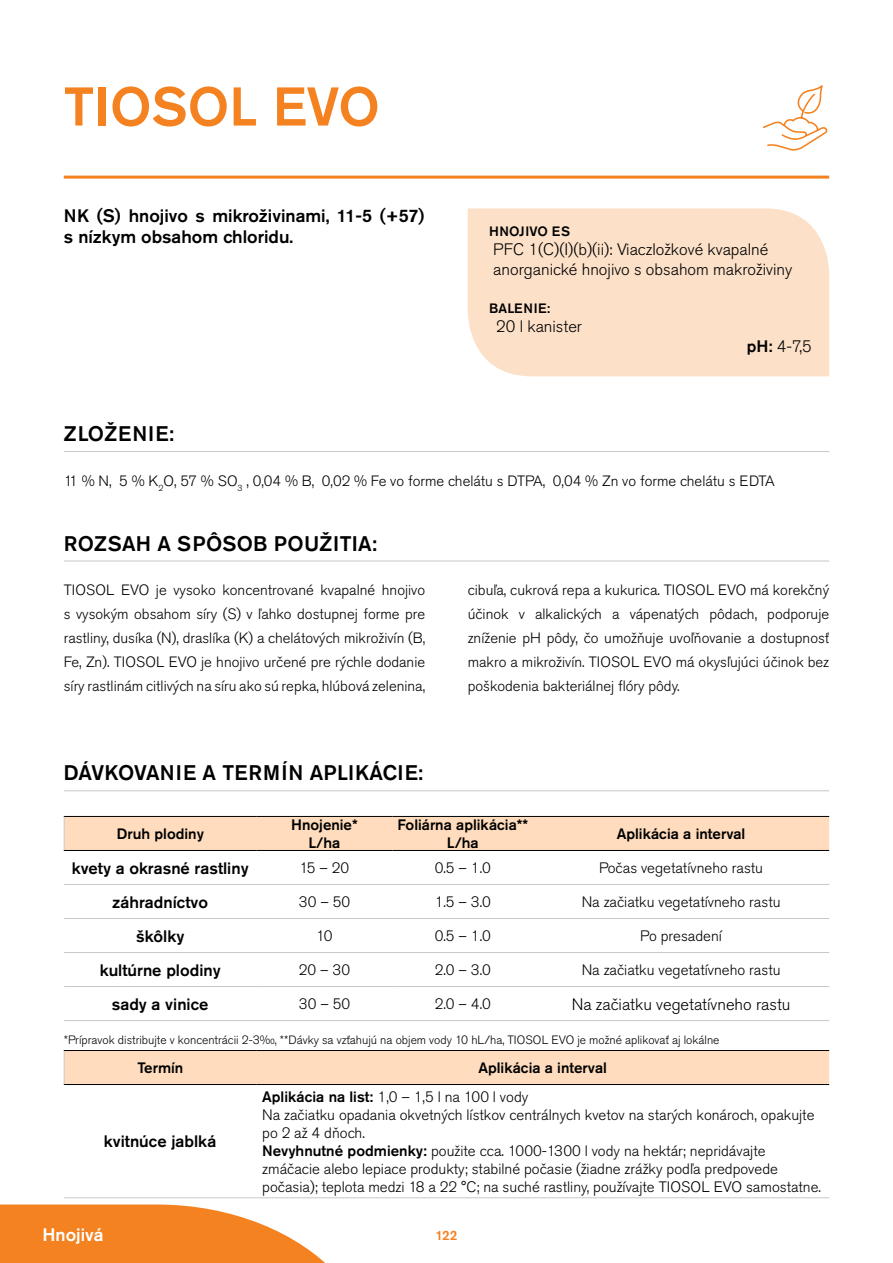
<style>
.page{position:relative;width:893px;height:1263px;background:#fff}
.page>*{position:absolute;margin:0;border:0;box-sizing:border-box;transform-origin:0 0}
.t1{font:500 54px "Akzidenz Grotesk Pro";color:#f58220}
.t2{font:500 21px "Akzidenz Grotesk Pro";letter-spacing:.01em;color:#000}
.t3{font:500 18px/21.6px "Akzidenz Grotesk Pro";color:#000}
.t4{font:500 18px "Akzidenz Grotesk Pro";color:#fff}
.t5{font:300 16.5px/19.8px "Akzidenz Grotesk Pro";color:#000}
.t6{font:500 16.5px "Akzidenz Grotesk Pro";color:#000}
.t7{font:300 15px/18px "Akzidenz Grotesk Pro";color:#000}
.t8{font:500 15px/18px "Akzidenz Grotesk Pro";color:#000;text-align:center}
.t9{font:300 14.85px/24px "Akzidenz Grotesk Pro";color:#000;text-align:justify}
.t10{font:500 13.5px "Akzidenz Grotesk Pro";letter-spacing:.03em;color:#000}
.t11{font:500 13.5px "Akzidenz Grotesk Pro";color:#f58220}
.t12{font:300 12px "Akzidenz Grotesk Pro";color:#000}
.s1{font-weight:500}
</style>
<div class="page">
<hr style="left:64px;top:176px;width:765px;height:3px;background:#f58220">
<hr style="left:64px;top:561px;width:765px;height:1px;background:#c7c8ca">
<div style="left:468px;top:208px;width:361px;height:168px;background:#fce0c8"></div>
<svg style="left:763px;top:85px;width:65px;height:66px"></svg>
<hr style="left:64px;top:790px;width:765px;height:1px;background:#c7c8ca">
<div style="left:65px;top:817px;width:764px;height:33px;background:#fedcbd"></div>
<hr style="left:64px;top:884px;width:192px;height:1px;background:#c7c8ca">
<hr style="left:256px;top:884px;width:137px;height:1px;background:#c7c8ca">
<hr style="left:393px;top:884px;width:140px;height:1px;background:#c7c8ca">
<hr style="left:533px;top:884px;width:296px;height:1px;background:#c7c8ca">
<hr style="left:64px;top:918px;width:192px;height:1px;background:#c7c8ca">
<hr style="left:256px;top:918px;width:137px;height:1px;background:#c7c8ca">
<hr style="left:393px;top:918px;width:140px;height:1px;background:#c7c8ca">
<hr style="left:533px;top:918px;width:296px;height:1px;background:#c7c8ca">
<hr style="left:64px;top:952px;width:192px;height:1px;background:#c7c8ca">
<hr style="left:256px;top:952px;width:137px;height:1px;background:#c7c8ca">
<hr style="left:393px;top:952px;width:140px;height:1px;background:#c7c8ca">
<hr style="left:533px;top:952px;width:296px;height:1px;background:#c7c8ca">
<hr style="left:64px;top:986px;width:192px;height:1px;background:#c7c8ca">
<hr style="left:256px;top:986px;width:137px;height:1px;background:#c7c8ca">
<hr style="left:393px;top:986px;width:140px;height:1px;background:#c7c8ca">
<hr style="left:533px;top:986px;width:296px;height:1px;background:#c7c8ca">
<hr style="left:256px;top:1020px;width:137px;height:1px;background:#c7c8ca">
<hr style="left:393px;top:1020px;width:140px;height:1px;background:#c7c8ca">
<hr style="left:533px;top:1020px;width:296px;height:1px;background:#c7c8ca">
<hr style="left:64px;top:1020px;width:192px;height:1px;background:#c7c8ca">
<hr style="left:64px;top:816px;width:192px;height:1px;background:#000">
<hr style="left:256px;top:816px;width:137px;height:1px;background:#000">
<hr style="left:393px;top:816px;width:140px;height:1px;background:#000">
<hr style="left:533px;top:816px;width:296px;height:1px;background:#000">
<hr style="left:64px;top:850px;width:192px;height:1px;background:#000">
<hr style="left:256px;top:850px;width:137px;height:1px;background:#000">
<hr style="left:393px;top:850px;width:140px;height:1px;background:#000">
<hr style="left:533px;top:850px;width:296px;height:1px;background:#000">
<hr style="left:64px;top:817px;width:1px;height:33px;background:#c7c8ca">
<div style="left:65px;top:1051px;width:764px;height:33px;background:#fedcbd"></div>
<hr style="left:64px;top:1197px;width:192px;height:1px;background:#c7c8ca">
<hr style="left:256px;top:1197px;width:573px;height:1px;background:#c7c8ca">
<hr style="left:64px;top:1050px;width:192px;height:1px;background:#000">
<hr style="left:256px;top:1050px;width:573px;height:1px;background:#000">
<hr style="left:64px;top:1084px;width:192px;height:1px;background:#000">
<hr style="left:256px;top:1084px;width:573px;height:1px;background:#000">
<hr style="left:64px;top:1051px;width:1px;height:33px;background:#c7c8ca">
<hr style="left:64px;top:451px;width:765px;height:1px;background:#c7c8ca">
<svg style="left:0;top:1204px;width:325px;height:59px"></svg>
<h1 class="t1" style="left:64px;top:72px;width:318px">TI OSOL EVO</h1>
<p class="t3" style="left:64px;top:204px;width:362px">NK (S) hnojivo s mikroživinami, 11-5 (+57) s nízkym obsahom chloridu.</p>
<p class="t10" style="left:489px;top:222px;width:82px">Hnojivo ES</p>
<p class="t5" style="left:493px;top:240px;width:300px">PFC 1(C)(I)(b)(ii): Viaczložkové kvapalné anorganické hnojivo s obsahom makroživiny</p>
<p class="t10" style="left:489px;top:299px;width:63px">BALENIE:</p>
<p class="t5" style="left:496px;top:317px;width:87px">20 l kanister</p>
<p class="t5" style="left:747px;top:336px;width:66px"><span class="s1">pH:</span> 4-7,5</p>
<h2 class="t2" style="left:64px;top:420px;width:28px">Zlož</h2>
<h2 class="t2" style="left:118px;top:420px;width:57px">enie:</h2>
<p class="t9" style="left:64px;top:469px;width:712px">11 % N, 5 % K<sub>2</sub>O, 57 % SO<sub>3</sub> , 0,04 % B, 0,02 % Fe vo forme chelátu s DTPA, 0,04 % Zn vo forme chelátu s EDTA</p>
<h2 class="t2" style="left:64px;top:529px;width:315px">ROZSAH A SPÔSOB POUŽITIA:</h2>
<p class="t9" style="left:64px;top:578px;width:363px">TIOSOL EVO je vysoko koncentrované kvapalné hnojivo s vysokým obsahom síry (S) v ľahko dostupnej forme pre rastliny, dusíka (N), draslíka (K) a chelátových mikroživín (B, Fe, Zn). TIOSOL EVO je hnojivo určené pre rýchle dodanie síry rastlinám citlivých na síru ako sú repka, hlúbová zelenina,</p>
<p class="t9" style="left:468px;top:577px;width:363px">cibuľa, cukrová repa a kukurica. TIOSOL EVO má korekčný účinok v alkalických a vápenatých pôdach, podporuje zníženie pH pôdy, čo umožňuje uvoľňovanie a dostupnosť makro a mikroživín. TIOSOL EVO má okysľujúci účinok bez poškodenia bakteriálnej flóry pôdy.</p>
<h2 class="t2" style="left:64px;top:759px;width:185px">DÁVKOVANIE A TERMÍ</h2>
<h2 class="t2" style="left:289px;top:759px;width:136px">N APLI KÁCIE:</h2>
<p class="t8" style="left:117px;top:824px;width:89px">Druh plodiny</p>
<p class="t8" style="left:291px;top:815px;width:68px">Hnojenie*<br>L/ha</p>
<p class="t8" style="left:397px;top:815px;width:132px">Foliárna aplikácia**<br>L/ha</p>
<p class="t8" style="left:617px;top:824px;width:130px">Aplikácia a interval</p>
<p class="t6" style="left:72px;top:857px;width:178px">kvety a okrasné rastliny</p>
<p class="t7" style="left:300px;top:859px;width:51px">15 – 20</p>
<p class="t7" style="left:435px;top:859px;width:58px">0.5 – 1.0</p>
<p class="t7" style="left:599px;top:859px;width:166px">Počas vegetatívneho rastu</p>
<p class="t6" style="left:112px;top:891px;width:97px">záhradníctvo</p>
<p class="t7" style="left:299px;top:893px;width:53px">30 – 50</p>
<p class="t7" style="left:435px;top:893px;width:58px">1.5 – 3.0</p>
<p class="t7" style="left:582px;top:893px;width:200px">Na začiatku vegetatívneho rastu</p>
<p class="t6" style="left:136px;top:925px;width:50px">škôlky</p>
<p class="t7" style="left:316px;top:927px;width:18px">10</p>
<p class="t7" style="left:435px;top:927px;width:58px">0.5 – 1.0</p>
<p class="t7" style="left:640px;top:927px;width:83px">Po presadení</p>
<p class="t6" style="left:100px;top:959px;width:122px">kultúrne plodiny</p>
<p class="t7" style="left:299px;top:961px;width:53px">20 – 30</p>
<p class="t7" style="left:435px;top:961px;width:58px">2.0 – 3.0</p>
<p class="t7" style="left:582px;top:961px;width:200px">Na začiatku vegetatívneho rastu</p>
<p class="t6" style="left:112px;top:993px;width:98px">sady a vinice</p>
<p class="t7" style="left:299px;top:995px;width:53px">30 – 50</p>
<p class="t7" style="left:435px;top:995px;width:58px">2.0 – 4.0</p>
<p class="t5" style="left:572px;top:994px;width:220px">Na začiatku vegetatívneho rastu</p>
<p class="t12" style="left:64px;top:1032px;width:657px">*Prípravok distribujte v koncentrácii 2-3‰, **Dávky sa vzťahujú na objem vody 10 hL/ha, TIOSOL EVO je možné aplikovať aj lokálne</p>
<p class="t8" style="left:137px;top:1059px;width:47px">Termín</p>
<p class="t8" style="left:478px;top:1059px;width:130px">Aplikácia a interval</p>
<p class="t6" style="left:104px;top:1131px;width:114px">kvitnúce jablká</p>
<p class="t7" style="left:262px;top:1087px;width:560px"><span class="s1">Aplikácia na list:</span> 1,0 – 1,5 l na 100 l vody<br>Na začiatku opadania okvetných lístkov centrálnych kvetov na starých konároch, opakujte po 2 až 4 dňoch.<br><span class="s1">Nevyhnutné podmienky:</span> použite cca. 1000-1300 l vody na hektár; nepridávajte zmáčacie alebo lepiace produkty; stabilné počasie (žiadne zrážky podľa predpovede počasia); teplota medzi 18 a 22 °C; na suché rastliny, používajte TIOSOL EVO samostatne.</p>
<p class="t4" style="left:43px;top:1222px;width:63px">Hnojivá</p>
<p class="t11" style="left:436px;top:1226px;width:23px">122</p>
</div>
